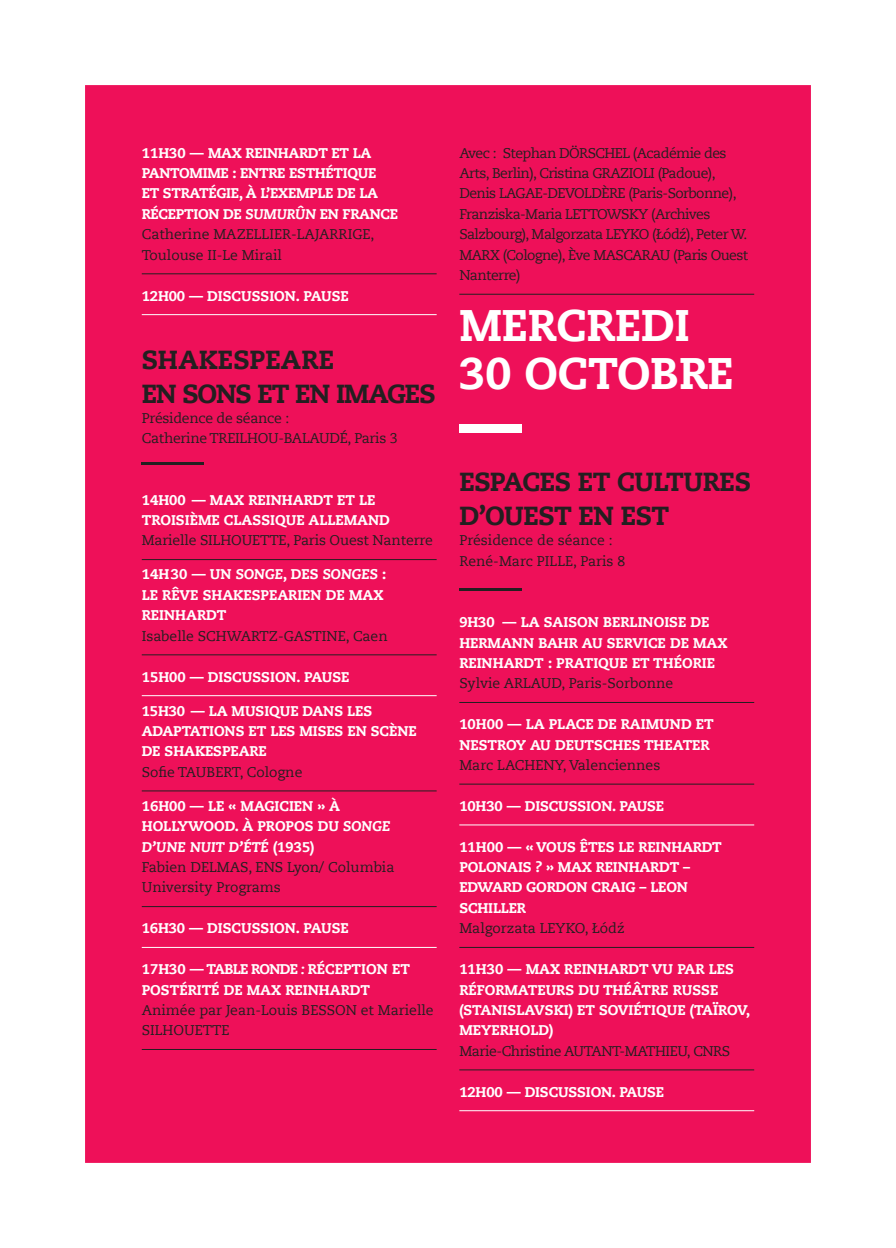
<style>
.page{position:relative;width:896px;height:1248px;background:#fff}
.page>*{position:absolute;margin:0;border:0;box-sizing:border-box;transform-origin:0 0}
.DATE{font:800 44px "Caecilia Com 85";color:#fff}
.LIEU{font:800 26px/34px "Caecilia Com 85";letter-spacing:-.02em;color:#231f20}
.HEURE___TITRE_INTERV{font:800 14px/20.4px "Caecilia Com 85";color:#fff}
.HEURE___TITRE_INTERV-2{font:14px/20.4px "Caecilia Com 55 Roman";letter-spacing:-.04em;color:#231f20}
.HEURE___TITRE_INTERV-3{font:14px/20.4px "Caecilia Com 55 Roman";color:#231f20}
.HEURE___TITRE_INTERV-4{font:800 14px/20.4px "Caecilia Com 85";letter-spacing:-.02em;color:#fff}
.LIEU-2{font:14px/20.4px "Caecilia Com 55 Roman";letter-spacing:-.02em;color:#231f20}
.s1{font-family:"Caecilia Com 86";font-style:italic}
.s2{font-family:"Caecilia Com 55 Roman";font-weight:400;color:#231f20}
.s3{font-family:"Caecilia Com 85";font-weight:800;color:#fff}
.s4{font-family:"Caecilia Com 86";font-weight:800;font-style:italic;color:#fff}
</style>
<div class="page">
<div style="left:85px;top:85px;width:726px;height:1077px;background:#ee1059"></div>
<hr style="left:142px;top:273px;width:295px;height:1px;background:#231f20">
<hr style="left:142px;top:314px;width:295px;height:1px;background:#fff">
<hr style="left:142px;top:559px;width:295px;height:1px;background:#231f20">
<hr style="left:142px;top:654px;width:295px;height:1px;background:#231f20">
<hr style="left:142px;top:695px;width:295px;height:1px;background:#fff">
<hr style="left:142px;top:790px;width:295px;height:1px;background:#231f20">
<hr style="left:142px;top:906px;width:295px;height:1px;background:#231f20">
<hr style="left:142px;top:946px;width:295px;height:1px;background:#fff">
<hr style="left:142px;top:1048px;width:295px;height:1px;background:#231f20">
<hr style="left:459px;top:294px;width:295px;height:1px;background:#231f20">
<hr style="left:459px;top:702px;width:295px;height:1px;background:#231f20">
<hr style="left:459px;top:783px;width:295px;height:1px;background:#231f20">
<hr style="left:459px;top:824px;width:295px;height:1px;background:#fff">
<hr style="left:459px;top:946px;width:295px;height:1px;background:#231f20">
<hr style="left:459px;top:1069px;width:295px;height:1px;background:#231f20">
<hr style="left:459px;top:1110px;width:295px;height:1px;background:#fff">
<hr style="left:142px;top:462px;width:62px;height:3px;background:#231f20">
<div style="left:459px;top:424px;width:63px;height:9px;background:#fff"></div>
<hr style="left:459px;top:588px;width:63px;height:3px;background:#231f20">
<p class="HEURE___TITRE_INTERV-4" style="left:142px;top:142px;width:258px">11H30 — MAX REINHARDT ET LA<br>PANTOMIME : ENTRE ESTHÉTIQUE<br>ET STRATÉGIE, À L’EXEMPLE DE LA<br>RÉCEPTION DE <span class="s1">SUMURÛN</span> EN FRANCE<br><span class="s2">Catherine MAZELLIER-LAJARRIGE,<br>Toulouse II-Le Mirail</span></p>
<p class="HEURE___TITRE_INTERV" style="left:142px;top:285px;width:209px">12H00 — DISCUSSION. PAUSE</p>
<p class="LIEU" style="left:142px;top:341px;width:296px">SHAKESPEARE<br>EN SONS ET EN IMAGES</p>
<p class="LIEU-2" style="left:142px;top:407px;width:257px">Présidence de séance :<br>Catherine TREILHOU-BALAUDÉ, Paris 3</p>
<p class="HEURE___TITRE_INTERV" style="left:142px;top:489px;width:293px">14H00 — MAX REINHARDT ET LE<br>TROISIÈME CLASSIQUE ALLEMAND<br><span class="s2">Marielle SILHOUETTE, Paris Ouest Nanterre</span></p>
<p class="HEURE___TITRE_INTERV" style="left:142px;top:564px;width:247px">14H30 — UN <span class="s1">SONGE</span>, DES <span class="s1">SONGES</span> :<br>LE RÊVE SHAKESPEARIEN DE MAX<br>REINHARDT<br><span class="s2">Isabelle SCHWARTZ-GASTINE, Caen</span></p>
<p class="HEURE___TITRE_INTERV" style="left:142px;top:666px;width:209px">15H00 — DISCUSSION. PAUSE</p>
<p class="HEURE___TITRE_INTERV" style="left:142px;top:700px;width:276px">15H30 — LA MUSIQUE DANS LES<br>ADAPTATIONS ET LES MISES EN SCÈNE<br>DE SHAKESPEARE<br><span class="s2">Sofie TAUBERT, Cologne</span></p>
<p class="HEURE___TITRE_INTERV-3" style="left:142px;top:795px;width:254px"><span class="s3">16H00 — LE « MAGICIEN » À<br>HOLLYWOOD. À PROPOS DU</span> <span class="s4">SONGE<br>D’UNE NUIT D’ÉTÉ</span> <span class="s3">(1935)<br></span>Fabien DELMAS, ENS Lyon/ Columbia<br>University Programs</p>
<p class="HEURE___TITRE_INTERV" style="left:142px;top:917px;width:209px">16H30 — DISCUSSION. PAUSE</p>
<p class="HEURE___TITRE_INTERV" style="left:142px;top:958px;width:293px">17H30 — TABLE RONDE <span class="s1">:</span> RÉCEPTION ET<br>POSTÉRITÉ DE MAX REINHARDT<br><span class="s2">Animée par Jean-Louis BESSON et Marielle<br>SILHOUETTE</span></p>
<p class="HEURE___TITRE_INTERV-2" style="left:459px;top:142px;width:290px">Avec : Stephan DÖRSCHEL (Académie des Arts, Berlin), Cristina GRAZIOLI (Padoue), Denis LAGAE-DEVOLDÈRE (Paris-Sorbonne), Franziska-Maria LETTOWSKY (Archives Salzbourg), Malgorzata LEYKO (Łódź), Peter W.<br>MARX (Cologne), Ève MASCARAU (Paris Ouest Nanterre)</p>
<p class="DATE" style="left:459px;top:295px;width:232px">MERCREDI</p>
<p class="DATE" style="left:459px;top:343px;width:276px">30 OCTOBRE</p>
<p class="LIEU" style="left:459px;top:464px;width:293px">ESPACES ET CULTURES<br>D’OUEST EN EST</p>
<p class="HEURE___TITRE_INTERV-3" style="left:459px;top:530px;width:167px">Présidence de séance :<br>René-Marc PILLE, Paris 8</p>
<p class="HEURE___TITRE_INTERV" style="left:459px;top:611px;width:270px">9H30 — LA SAISON BERLINOISE DE<br>HERMANN BAHR AU SERVICE DE MAX<br>REINHARDT : PRATIQUE ET THÉORIE<br><span class="s2">Sylvie ARLAUD, Paris-Sorbonne</span></p>
<p class="HEURE___TITRE_INTERV" style="left:459px;top:713px;width:256px">10H00 — LA PLACE DE RAIMUND ET<br>NESTROY AU DEUTSCHES THEATER<br><span class="s2">Marc LACHENY, Valenciennes</span></p>
<p class="HEURE___TITRE_INTERV" style="left:459px;top:795px;width:206px">10H30 — DISCUSSION. PAUSE</p>
<p class="HEURE___TITRE_INTERV" style="left:459px;top:836px;width:264px">11H00 — « VOUS ÊTES LE REINHARDT<br>POLONAIS ? » MAX REINHARDT –<br>EDWARD GORDON CRAIG – LEON<br>SCHILLER<br><span class="s2">Malgorzata LEYKO, Łódź</span></p>
<p class="HEURE___TITRE_INTERV" style="left:459px;top:958px;width:292px">11H30 — MAX REINHARDT VU PAR LES<br>RÉFORMATEURS DU THÉÂTRE RUSSE (STANISLAVSKI) ET SOVIÉTIQUE (TAÏROV,<br>MEYERHOLD)<br><span class="s2">Marie-Christine AUTANT-MATHIEU, CNRS</span></p>
<p class="HEURE___TITRE_INTERV" style="left:459px;top:1080px;width:206px">12H00 — DISCUSSION. PAUSE</p>
</div>
